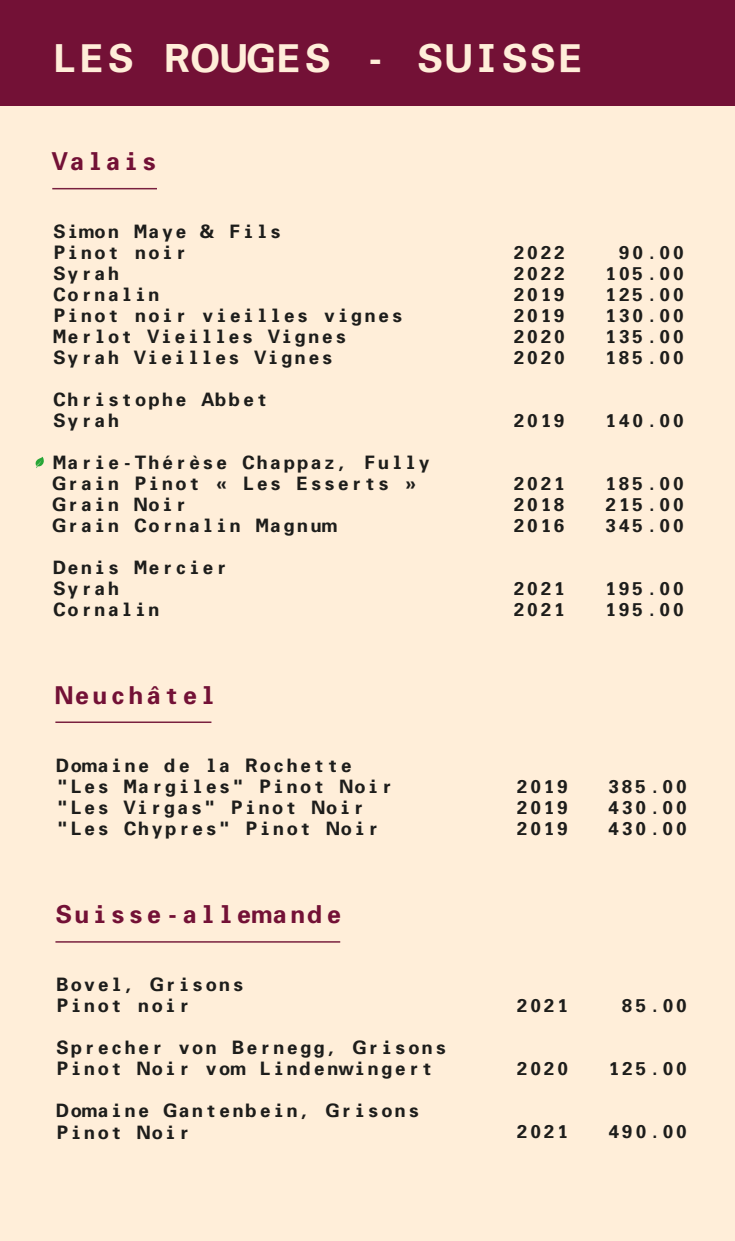
<style>
.page{position:relative;width:735px;height:1241px;background:#ffeed9}
.page>*{position:absolute;margin:0;border:0;box-sizing:border-box;transform-origin:0 0}
.t1{font:700 37.5px "Uni Lyon";letter-spacing:-.15em;color:#ffeed9}
.t2{font:700 24px "Uni Lyon";letter-spacing:-.15em;color:#731136}
.t3{font:700 18px/21px "Uni Lyon";letter-spacing:-.15em;color:#1d1d1b}
</style>
<div class="page">
<hr style="left:52px;top:188px;width:105px;height:1px;background:#79203f">
<div style="left:0;top:0;width:735px;height:106px;background:#731136"></div>
<svg style="left:36px;top:457px;width:8px;height:11px"></svg>
<hr style="left:55px;top:721px;width:156px;height:2px;background:#79203f">
<hr style="left:55px;top:941px;width:285px;height:1px;background:#79203f">
<h1 class="t1" style="left:48px;top:44px;width:541px">LES ROUGES - SUISSE</h1>
<h2 class="t2" style="left:50px;top:152px;width:112px">Valais</h2>
<p class="t3" style="left:51px;top:223px;width:355px">Simon Maye &amp; Fils<br>Pinot noir<br>Syrah<br>Cornalin<br>Pinot noir vieilles vignes<br>Merlot Vieilles Vignes<br>Syrah Vieilles Vignes</p>
<p class="t3" style="left:51px;top:391px;width:220px">Christophe Abbet<br>Syrah</p>
<p class="t3" style="left:51px;top:454px;width:382px">Marie-Thérèse Chappaz, Fully<br>Grain Pinot « Les Esserts »<br>Grain Noir<br>Grain Cornalin Magnum</p>
<p class="t3" style="left:51px;top:559px;width:180px">Denis Mercier<br>Syrah<br>Cornalin</p>
<h2 class="t2" style="left:53px;top:685px;width:167px">Neuchâtel</h2>
<p class="t3" style="left:55px;top:757px;width:342px">Domaine de la Rochette "Les Margiles" Pinot Noir "Les Virgas" Pinot Noir "Les Chypres" Pinot Noir</p>
<h2 class="t2" style="left:53px;top:905px;width:293px">Suisse-allemande</h2>
<p class="t3" style="left:55px;top:976px;width:193px">Bovel, Grisons<br>Pinot noir</p>
<p class="t3" style="left:55px;top:1039px;width:396px">Sprecher von Bernegg, Grisons<br>Pinot Noir vom Lindenwingert</p>
<p class="t3" style="left:55px;top:1102px;width:369px">Domaine Gantenbein, Grisons<br>Pinot Noir</p>
<p class="t3" style="left:511px;top:244px;width:58px;text-align:justify">2022<br>2022<br>2019<br>2019<br>2020<br>2020</p>
<p class="t3" style="left:511px;top:412px;width:58px">2019</p>
<p class="t3" style="left:511px;top:475px;width:58px;text-align:justify">2021<br>2018<br>2016</p>
<p class="t3" style="left:511px;top:580px;width:58px">2021<br>2021</p>
<p class="t3" style="left:602px;top:244px;width:85px;text-align:justify;text-indent:14px">90.00<br>105.00<br>125.00<br>130.00<br>135.00<br>185.00</p>
<p class="t3" style="left:602px;top:412px;width:85px">140.00</p>
<p class="t3" style="left:602px;top:475px;width:85px;text-align:justify">185.00<br>215.00<br>345.00</p>
<p class="t3" style="left:602px;top:580px;width:85px">195.00<br>195.00</p>
<p class="t3" style="left:514px;top:778px;width:58px;text-align:justify">2019<br>2019<br>2019</p>
<p class="t3" style="left:605px;top:778px;width:85px;text-align:justify">385.00<br>430.00<br>430.00</p>
<p class="t3" style="left:514px;top:997px;width:58px">2021</p>
<p class="t3" style="left:619px;top:997px;width:72px">85.00</p>
<p class="t3" style="left:514px;top:1060px;width:58px">2020</p>
<p class="t3" style="left:605px;top:1060px;width:85px">125.00</p>
<p class="t3" style="left:514px;top:1123px;width:58px">2021</p>
<p class="t3" style="left:605px;top:1123px;width:85px">490.00</p>
</div>
